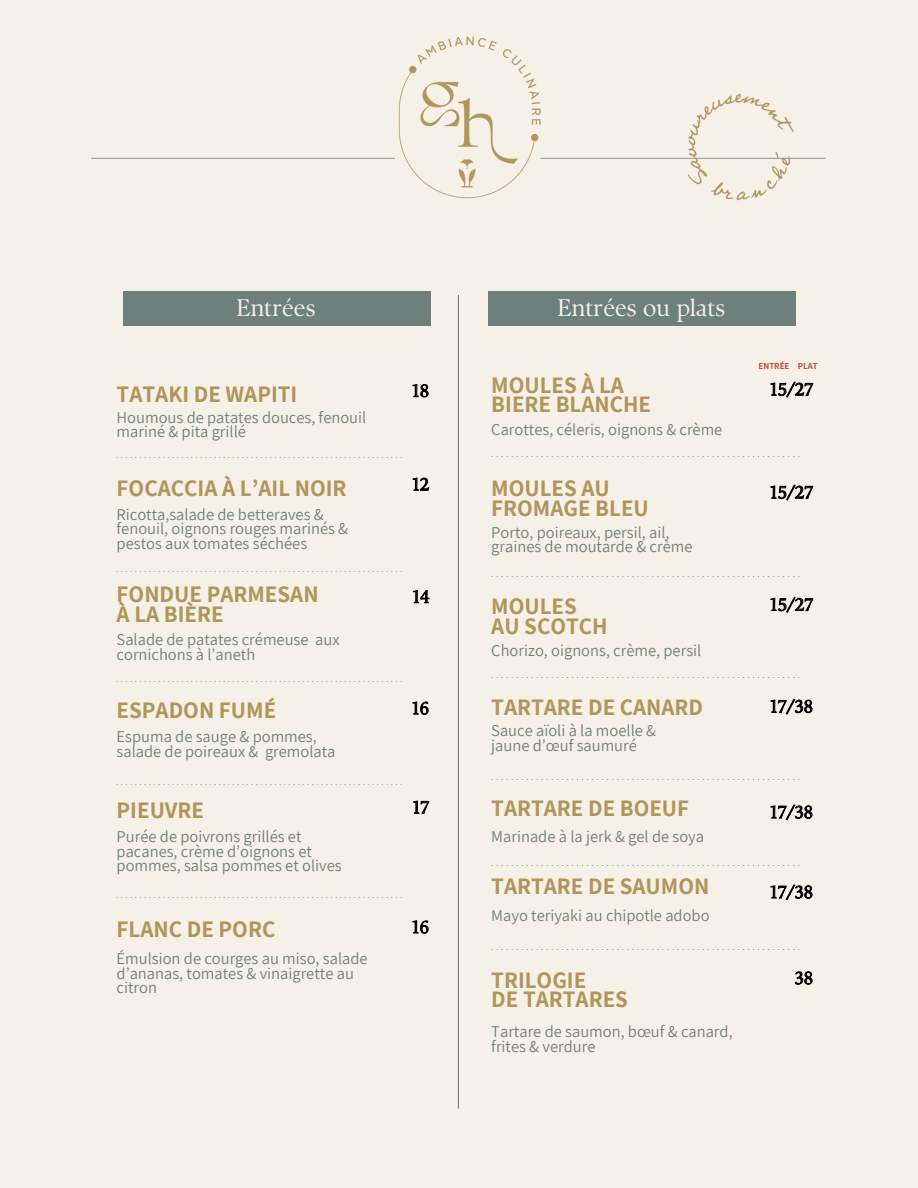
<style>
.page{position:relative;width:918px;height:1188px;background:#f6f1e8}
.page>*{position:absolute;margin:0;border:0;box-sizing:border-box;transform-origin:0 0}
.t1{font:24px "TY Serif D";color:#f6f1e8}
.t2{font:700 23.1px "Assistant";color:#b0965b}
.t3{font:17.4px "TY Serif D";color:#000}
.t4{font:16.5px/14.7px "Assistant";color:#6e807c}
.t5{font:700 9px "Assistant";color:#c24f3e}
.t6{font:700 6px "Assistant";color:#6e807c}
.t7{font:700 5.55px "Assistant";color:#6e807c}
</style>
<div class="page">
<img style="left:91px;top:36px;width:735px;height:165px">
<div style="left:123px;top:292px;width:308px;height:34px;background:#6e807c"></div>
<div style="left:488px;top:292px;width:308px;height:34px;background:#6e807c"></div>
<svg style="left:412px;top:384px;width:17px;height:14px"></svg>
<svg style="left:412px;top:477px;width:18px;height:14px"></svg>
<svg style="left:412px;top:590px;width:18px;height:14px"></svg>
<svg style="left:412px;top:701px;width:17px;height:14px"></svg>
<svg style="left:412px;top:920px;width:17px;height:14px"></svg>
<svg style="left:795px;top:971px;width:18px;height:14px"></svg>
<svg style="left:413px;top:800px;width:17px;height:14px"></svg>
<hr style="left:458px;top:295px;width:1px;height:813px;background:#6e807c">
<svg style="left:770px;top:596px;width:44px;height:17px"></svg>
<svg style="left:770px;top:484px;width:44px;height:17px"></svg>
<svg style="left:770px;top:698px;width:43px;height:17px"></svg>
<svg style="left:770px;top:804px;width:43px;height:17px"></svg>
<svg style="left:770px;top:884px;width:43px;height:17px"></svg>
<svg style="left:770px;top:381px;width:44px;height:17px"></svg>
<p class="t1" style="left:236px;top:294px;width:81px">Entrées</p>
<p class="t1" style="left:557px;top:294px;width:169px">Entrées ou plats</p>
<p class="t2" style="left:491px;top:369px;width:134px">MOULES À LA</p>
<p class="t2" style="left:491px;top:389px;width:161px">BIERE BLANCHE</p>
<p class="t3" style="left:412px;top:380px;width:18px">18</p>
<p class="t2" style="left:117px;top:378px;width:182px">TATAKI DE WAPITI</p>
<p class="t4" style="left:117px;top:409px;width:251px">Houmous de patates douces, fenouil mariné &amp; pita grillé</p>
<p class="t4" style="left:491px;top:422px;width:233px">Carottes, céleris, oignons &amp; crème</p>
<p class="t5" style="left:759px;top:360px;width:33px">ENTRÉE</p>
<p class="t5" style="left:798px;top:360px;width:21px">PLAT</p>
<p class="t3" style="left:770px;top:379px;width:44px">15/27</p>
<p class="t7" style="left:117px;top:452px;width:287px">..............................................................</p>
<p class="t6" style="left:491px;top:451px;width:310px">..............................................................</p>
<p class="t2" style="left:117px;top:472px;width:232px">FOCACCIA À L’AIL NOIR</p>
<p class="t4" style="left:117px;top:506px;width:233px">Ricotta,salade de betteraves &amp; fenouil, oignons rouges marinés &amp; pestos aux tomates séchées</p>
<p class="t3" style="left:412px;top:474px;width:18px">12</p>
<p class="t2" style="left:491px;top:473px;width:120px">MOULES AU</p>
<p class="t2" style="left:491px;top:493px;width:159px">FROMAGE BLEU</p>
<p class="t4" style="left:491px;top:524px;width:180px">Porto, poireaux, persil, ail,</p>
<p class="t4" style="left:491px;top:539px;width:203px">graines de moutarde &amp; crème</p>
<p class="t3" style="left:770px;top:482px;width:44px">15/27</p>
<p class="t7" style="left:117px;top:566px;width:287px">..............................................................</p>
<p class="t6" style="left:491px;top:571px;width:310px">..............................................................</p>
<p class="t2" style="left:117px;top:578px;width:204px">FONDUE PARMESAN</p>
<p class="t2" style="left:117px;top:599px;width:109px">À LA BIÈRE</p>
<p class="t4" style="left:117px;top:632px;width:224px">Salade de patates crémeuse aux cornichons à l’aneth</p>
<p class="t3" style="left:413px;top:586px;width:18px">14</p>
<p class="t2" style="left:491px;top:591px;width:87px">MOULES</p>
<p class="t2" style="left:491px;top:610px;width:118px">AU SCOTCH</p>
<p class="t4" style="left:491px;top:642px;width:211px">Chorizo, oignons, crème, persil</p>
<p class="t3" style="left:770px;top:594px;width:44px">15/27</p>
<p class="t6" style="left:491px;top:672px;width:310px">..............................................................</p>
<p class="t7" style="left:117px;top:676px;width:287px">..............................................................</p>
<p class="t2" style="left:117px;top:694px;width:161px">ESPADON FUMÉ</p>
<p class="t3" style="left:412px;top:698px;width:18px">16</p>
<p class="t2" style="left:491px;top:692px;width:213px">TARTARE DE CANARD</p>
<p class="t3" style="left:770px;top:696px;width:44px">17/38</p>
<p class="t4" style="left:117px;top:729px;width:220px">Espuma de sauge &amp; pommes, salade de poireaux &amp; gremolata</p>
<p class="t4" style="left:491px;top:722px;width:166px">Sauce aïoli à la moelle &amp; jaune d’œuf saumuré</p>
<p class="t6" style="left:491px;top:774px;width:310px">..............................................................</p>
<p class="t7" style="left:117px;top:779px;width:287px">..............................................................</p>
<p class="t2" style="left:117px;top:794px;width:89px">PIEUVRE</p>
<p class="t3" style="left:413px;top:797px;width:18px">17</p>
<p class="t2" style="left:491px;top:793px;width:199px">TARTARE DE BOEUF</p>
<p class="t3" style="left:770px;top:802px;width:44px">17/38</p>
<p class="t4" style="left:117px;top:829px;width:227px">Purée de poivrons grillés et pacanes, crème d’oignons et pommes, salsa pommes et olives</p>
<p class="t4" style="left:491px;top:828px;width:214px">Marinade à la jerk &amp; gel de soya</p>
<p class="t6" style="left:491px;top:860px;width:310px">..............................................................</p>
<p class="t7" style="left:117px;top:892px;width:287px">..............................................................</p>
<p class="t2" style="left:491px;top:870px;width:219px">TARTARE DE SAUMON</p>
<p class="t3" style="left:770px;top:882px;width:44px">17/38</p>
<p class="t2" style="left:117px;top:913px;width:160px">FLANC DE PORC</p>
<p class="t3" style="left:412px;top:917px;width:19px">16</p>
<p class="t4" style="left:491px;top:907px;width:220px">Mayo teriyaki au chipotle adobo</p>
<p class="t4" style="left:117px;top:951px;width:253px">Émulsion de courges au miso, salade d’ananas, tomates &amp; vinaigrette au citron</p>
<p class="t6" style="left:491px;top:944px;width:310px">..............................................................</p>
<p class="t2" style="left:491px;top:964px;width:97px">TRILOGIE</p>
<p class="t2" style="left:491px;top:984px;width:138px">DE TARTARES</p>
<p class="t3" style="left:795px;top:968px;width:20px">38</p>
<p class="t4" style="left:491px;top:1024px;width:243px">Tartare de saumon, bœuf &amp; canard,</p>
<p class="t4" style="left:491px;top:1038px;width:106px">frites &amp; verdure</p>
</div>
